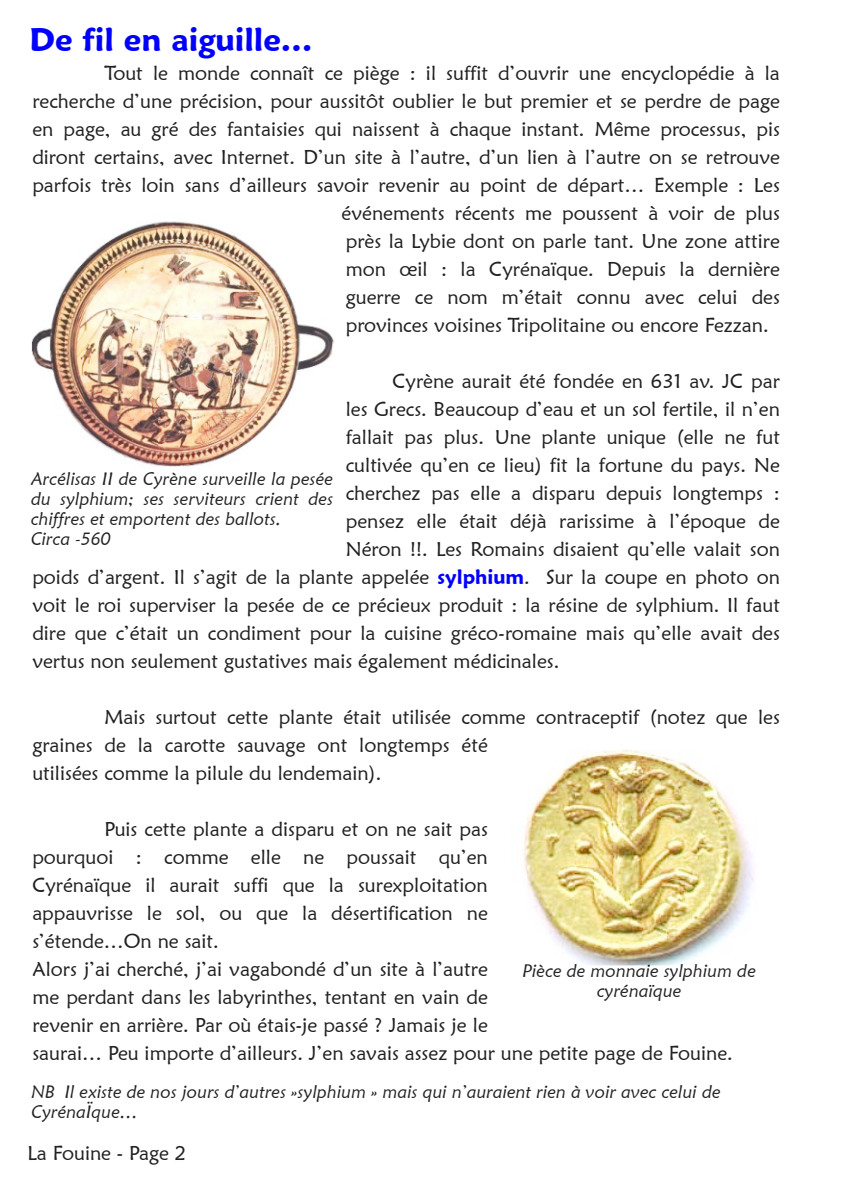
<style>
.page{position:relative;width:860px;height:1189px;background:#fff}
.page>*{position:absolute;margin:0;border:0;box-sizing:border-box;transform-origin:0 0}
.t1{font:600 32px "Maiandra GD";color:#00f}
.t2{font:20px/28px "Maiandra GD";color:#212124}
.t3{font:italic 18px/20px "Maiandra GD";color:#212124}
.s1{font-weight:600;color:#00f}
</style>
<div class="page">
<img style="left:31px;top:221px;width:303px;height:246px">
<img style="left:523px;top:750px;width:231px;height:215px">
<h1 class="t1" style="left:29px;top:21px;width:285px">De fil en aiguille…</h1>
<p class="t2" style="left:104px;top:59px;width:677px">Tout le monde connaît ce piège : il suffit d’ouvrir une encyclopédie à la</p>
<p class="t2" style="left:32px;top:87px;width:749px">recherche d’une précision, pour aussitôt oublier le but premier et se perdre de page</p>
<p class="t2" style="left:32px;top:115px;width:749px">en page, au gré des fantaisies qui naissent à chaque instant. Même processus, pis</p>
<p class="t2" style="left:32px;top:143px;width:749px">diront certains, avec Internet. D’un site à l’autre, d’un lien à l’autre on se retrouve</p>
<p class="t2" style="left:32px;top:171px;width:749px">parfois très loin sans d’ailleurs savoir revenir au point de départ… Exemple : Les</p>
<p class="t2" style="left:341px;top:199px;width:440px">événements récents me poussent à voir de plus</p>
<p class="t2" style="left:346px;top:227px;width:436px">près la Lybie dont on parle tant. Une zone attire</p>
<p class="t2" style="left:346px;top:255px;width:436px">mon œil : la Cyrénaïque. Depuis la dernière</p>
<p class="t2" style="left:346px;top:283px;width:436px">guerre ce nom m’était connu avec celui des</p>
<p class="t2" style="left:346px;top:311px;width:424px">provinces voisines Tripolitaine ou encore Fezzan.</p>
<p class="t2" style="left:392px;top:367px;width:389px">Cyrène aurait été fondée en 631 av. JC par</p>
<p class="t2" style="left:346px;top:395px;width:436px">les Grecs. Beaucoup d’eau et un sol fertile, il n’en</p>
<p class="t2" style="left:346px;top:423px;width:436px">fallait pas plus. Une plante unique (elle ne fut</p>
<p class="t2" style="left:346px;top:451px;width:436px">cultivée qu’en ce lieu) fit la fortune du pays. Ne</p>
<p class="t2" style="left:346px;top:479px;width:436px">cherchez pas elle a disparu depuis longtemps :</p>
<p class="t2" style="left:346px;top:507px;width:436px">pensez elle était déjà rarissime à l’époque de</p>
<p class="t2" style="left:346px;top:535px;width:436px">Néron !!. Les Romains disaient qu’elle valait son</p>
<p class="t2" style="left:32px;top:563px;width:749px">poids d’argent. Il s’agit de la plante appelée <span class="s1">sylphium</span>. Sur la coupe en photo on</p>
<p class="t2" style="left:32px;top:591px;width:749px">voit le roi superviser la pesée de ce précieux produit : la résine de sylphium. Il faut</p>
<p class="t2" style="left:32px;top:619px;width:749px">dire que c’était un condiment pour la cuisine gréco-romaine mais qu’elle avait des</p>
<p class="t2" style="left:32px;top:647px;width:528px">vertus non seulement gustatives mais également médicinales.</p>
<p class="t2" style="left:32px;top:703px;width:749px;text-indent:72px">Mais surtout cette plante était utilisée comme contraceptif (notez que les graines de la carotte sauvage ont longtemps été<br>utilisées comme la pilule du lendemain).</p>
<p class="t2" style="left:32px;top:815px;width:702px;text-indent:72px">Puis cette plante a disparu et on ne sait pas<br>pourquoi : comme elle ne poussait qu’en<br>Cyrénaïque il aurait suffi que la surexploitation<br>appauvrisse le sol, ou que la désertification ne<br>s’étende…On ne sait.<br>Alors j’ai cherché, j’ai vagabondé d’un site à l’autre<br>me perdant dans les labyrinthes, tentant en vain de<br>revenir en arrière. Par où étais-je passé ? Jamais je le<br>saurai… Peu importe d’ailleurs. J’en savais assez pour une petite page de Fouine.</p>
<p class="t3" style="left:31px;top:469px;width:304px">Arcélisas II de Cyrène surveille la pesée du sylphium; ses serviteurs crient des chiffres et emportent des ballots.<br>Circa -560</p>
<p class="t3" style="left:522px;top:961px;width:235px;text-align:center">Pièce de monnaie sylphium de cyrénaïque</p>
<p class="t3" style="left:31px;top:1082px;width:691px">NB Il existe de nos jours d’autres »sylphium » mais qui n’auraient rien à voir avec celui de<br>CyrénaÏque…</p>
<p class="t2" style="left:27px;top:1139px;width:160px">La Fouine - Page 2</p>
</div>
